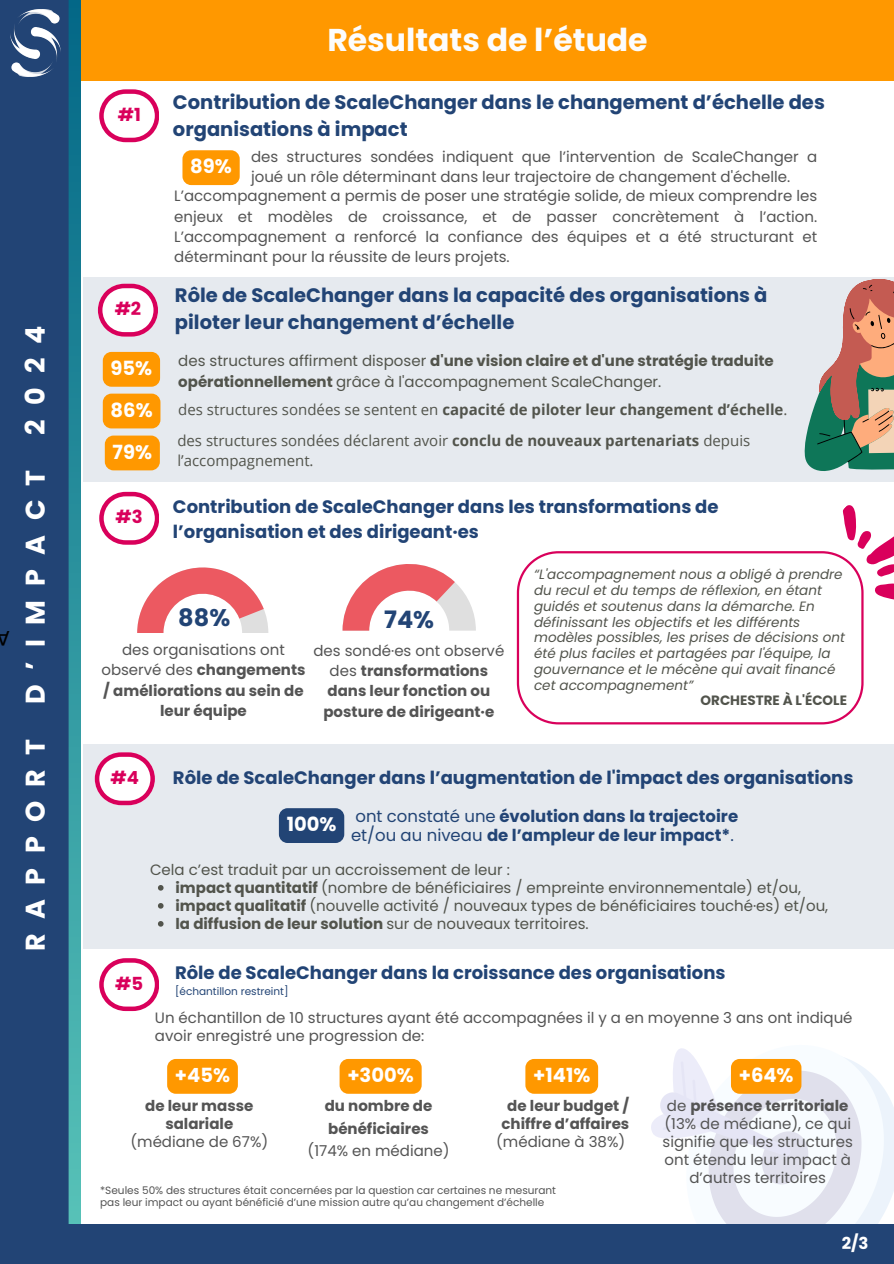
<style>
.page{position:relative;width:894px;height:1264px;background:#fff}
.page>*{position:absolute;margin:0;border:0;box-sizing:border-box;transform-origin:0 0}
.t1{font:700 31.5px "Poppins";color:#fcfcfc}
.t2{font:700 27px "Poppins";letter-spacing:.53em;color:#fff}
.t3{font:700 24px "Poppins";color:#224475}
.t4{font:21px "Poppins";color:#000}
.t5{font:700 19.5px/27px "Poppins";color:#224475}
.t6{font:700 19.5px "Poppins";color:#fff}
.t7{font:700 18px/24.8px "Poppins";color:#224475}
.t8{font:700 18px "Poppins";color:#d9005b}
.t9{font:700 16.5px/19.2px "Poppins";color:#224475}
.t10{font:700 16.5px "Poppins";color:#fff}
.t11{font:15px/18px "Poppins";color:#545454}
.t12{font:15px/20.2px "Poppins";color:#52544c}
.t13{font:700 15px/20.2px "Poppins";color:#545454;text-align:center}
.t14{font:15px/20.2px "Open Sans";color:#52544c}
.t15{font:700 15px "Open Sans";color:#52544c}
.t16{font:700 15px "Poppins";color:#52544c}
.t17{font:italic 13.5px/15.8px "Poppins";color:#52544c}
.t18{font:700 13.5px "Poppins";color:#52544c}
.t19{font:10.5px/12.3px "Poppins";color:#545454}
.t20{font:10.5px "Poppins";color:#224475}
.s1{font-weight:700}
.s2{font-weight:400}
</style>
<div class="page">
<svg style="left:889px;top:1098px;width:4px;height:104px"></svg>
<svg style="left:855px;top:1062px;width:34px;height:161px"></svg>
<svg style="left:0;top:0;width:81px;height:1223px;background:#23507b"></svg>
<div style="left:81px;top:0;width:812px;height:81px;background:#ff9800"></div>
<img style="left:11px;top:9px;width:49px;height:68px">
<div style="left:0;top:1223px;width:893px;height:40px;background:#224475"></div>
<svg style="left:137px;top:567px;width:131px;height:66px"></svg>
<svg style="left:342px;top:564px;width:134px;height:66px"></svg>
<svg style="left:842px;top:505px;width:51px;height:113px"></svg>
<svg style="left:516px;top:551px;width:347px;height:173px"></svg>
<div style="left:83px;top:277px;width:810px;height:204px;background:#e6eaef"></div>
<svg style="left:804px;top:279px;width:89px;height:192px"></svg>
<svg style="left:99px;top:89px;width:60px;height:53px"></svg>
<svg style="left:98px;top:284px;width:60px;height:52px"></svg>
<svg style="left:99px;top:492px;width:60px;height:52px"></svg>
<div style="left:83px;top:744px;width:810px;height:204px;background:#e6eaef"></div>
<svg style="left:95px;top:752px;width:60px;height:53px"></svg>
<svg style="left:99px;top:958px;width:60px;height:53px"></svg>
<div style="left:105px;top:435px;width:55px;height:35px;background:#ff9800;border-radius:9px"></div>
<div style="left:103px;top:393px;width:57px;height:35px;background:#ff9800;border-radius:9px"></div>
<div style="left:103px;top:352px;width:57px;height:35px;background:#ff9800;border-radius:9px"></div>
<div style="left:279px;top:808px;width:65px;height:35px;background:#224475;border-radius:9px"></div>
<svg style="left:158px;top:885px;width:5px;height:5px"></svg>
<svg style="left:158px;top:903px;width:5px;height:5px"></svg>
<svg style="left:158px;top:921px;width:5px;height:5px"></svg>
<div style="left:167px;top:1059px;width:71px;height:34px;background:#ff9800"></div>
<svg style="left:645px;top:1048px;width:210px;height:176px"></svg>
<div style="left:339px;top:1059px;width:82px;height:34px;background:#ff9800"></div>
<div style="left:525px;top:1059px;width:73px;height:34px;background:#ff9800"></div>
<div style="left:182px;top:150px;width:58px;height:35px;background:#ff9800;border-radius:9px"></div>
<p class="t4" style="left:10px;top:653px;width:16px;rotate:-180deg">A</p>
<p class="t2" style="left:17px;top:435px;width:111px;rotate:-90deg">2024</p>
<p class="t2" style="left:17px;top:704px;width:236px;rotate:-90deg">D’IMPACT</p>
<p class="t2" style="left:17px;top:950px;width:214px;rotate:-90deg">RAPPORT</p>
<p class="t8" style="left:118px;top:102px;width:25px">#1</p>
<p class="t8" style="left:115px;top:296px;width:28px">#2</p>
<p class="t6" style="left:111px;top:354px;width:43px">95%</p>
<p class="t1" style="left:327px;top:18px;width:322px">Résultats de l’étude</p>
<p class="t5" style="left:173px;top:88px;width:653px">Contribution de ScaleChanger dans le changement d’échelle des organisations à impact</p>
<p class="t6" style="left:190px;top:153px;width:43px">89%</p>
<h4 class="t11" style="left:251px;top:146px;width:567px;line-height:20.2px">des structures sondées indiquent que l’intervention de ScaleChanger a joué un rôle déterminant dans leur trajectoire de changement d'échelle.</h4>
<h4 class="t11" style="left:174px;top:186px;width:644px;line-height:20.2px;text-align:justify">L’accompagnement a permis de poser une stratégie solide, de mieux comprendre les enjeux et modèles de croissance, et de passer concrètement à l’action.<br>L’accompagnement a renforcé la confiance des équipes et a été structurant et déterminant pour la réussite de leurs projets.</h4>
<h4 class="t5" style="left:175px;top:282px;width:594px">Rôle de ScaleChanger dans la capacité des organisations à piloter leur changement d’échelle</h4>
<h3 class="t12" style="left:178px;top:351px;width:597px">des structures affirment disposer <span class="s1">d'une vision claire et d'une stratégie traduite opérationnellement</span> grâce à l'accompagnement ScaleChanger.</h3>
<p class="t6" style="left:111px;top:396px;width:44px">86%</p>
<h3 class="t15" style="left:178px;top:399px;width:610px"><span class="s2">des structures sondées se sentent en</span> capacité de piloter leur changement d’échelle<span class="s2">.</span></h3>
<h4 class="t6" style="left:113px;top:438px;width:41px">79%</h4>
<h4 class="t14" style="left:177px;top:429px;width:574px">des structures sondées déclarent avoir <span class="s1">conclu de nouveaux partenariats</span> depuis l’accompagnement.</h4>
<h4 class="t7" style="left:173px;top:494px;width:547px">Contribution de ScaleChanger dans les transformations de l’organisation et des dirigeant·es</h4>
<h4 class="t17" style="left:534px;top:566px;width:312px">“L'accompagnement nous a obligé à prendre du recul et du temps de réflexion, en étant guidés et soutenus dans la démarche. En définissant les objectifs et les différents modèles possibles, les prises de décisions ont été plus faciles et partagées par l'équipe, la gouvernance et le mécène qui avait financé cet accompagnement”</h4>
<p class="t18" style="left:700px;top:691px;width:148px">ORCHESTRE À L'ÉCOLE</p>
<p class="t8" style="left:116px;top:504px;width:29px">#3</p>
<h4 class="t3" style="left:178px;top:601px;width:53px">88%</h4>
<h4 class="t3" style="left:384px;top:603px;width:51px">74%</h4>
<p class="t13" style="left:101px;top:639px;width:205px"><span class="s2">des organisations ont observé des</span> changements / améliorations au sein de leur équipe</p>
<p class="t13" style="left:313px;top:640px;width:192px"><span class="s2">des sondé·es ont observé des</span> transformations dans leur fonction ou posture de dirigeant·e</p>
<h4 class="t8" style="left:111px;top:765px;width:30px">#4</h4>
<p class="t7" style="left:173px;top:765px;width:681px">Rôle de ScaleChanger dans l’augmentation de l'impact des organisations</p>
<p class="t6" style="left:286px;top:810px;width:51px">100%</p>
<h4 class="t9" style="left:351px;top:806px;width:388px"><span class="s2">ont constaté une</span> évolution dans la trajectoire <span class="s2">et/ou au niveau</span> de l’ampleur de leur impact*<span class="s2">.</span></h4>
<p class="t12" style="left:150px;top:859px;width:361px">Cela c’est traduit par un accroissement de leur :</p>
<p class="t12" style="left:175px;top:877px;width:627px"><span class="s1">impact quantitatif</span> (nombre de bénéficiaires / empreinte environnementale) et/ou,</p>
<p class="t12" style="left:175px;top:895px;width:654px"><span class="s1">impact qualitatif</span> (nouvelle activité / nouveaux types de bénéficiaires touché·es) et/ou,</p>
<h4 class="t16" style="left:175px;top:913px;width:414px">la diffusion de leur solution <span class="s2">sur de nouveaux territoires.</span></h4>
<h4 class="t8" style="left:115px;top:970px;width:29px">#5</h4>
<h4 class="t7" style="left:175px;top:960px;width:552px">Rôle de ScaleChanger dans la croissance des organisations</h4>
<h4 class="t20" style="left:175px;top:984px;width:115px">[échantillon restreint]</h4>
<p class="t11" style="left:155px;top:1009px;width:699px">Un échantillon de 10 structures ayant été accompagnées il y a en moyenne 3 ans ont indiqué avoir enregistré une progression de:</p>
<p class="t6" style="left:175px;top:1061px;width:57px">+45%</p>
<h4 class="t6" style="left:347px;top:1061px;width:68px">+300%</h4>
<h4 class="t6" style="left:533px;top:1061px;width:59px">+141%</h4>
<h4 class="t6" style="left:738px;top:1061px;width:56px">+64%</h4>
<p class="t13" style="left:496px;top:1097px;width:135px;line-height:18px;text-align:right">de leur budget / chiffre d’affaires <span class="s2">(médiane à 38%)</span></p>
<h5 class="t13" style="left:130px;top:1097px;width:139px;line-height:18px">de leur masse salariale <span class="s2">(médiane de 67%)</span></h5>
<p class="t11" style="left:662px;top:1097px;width:192px;text-align:center">de <span class="s1">présence territoriale </span>(13% de médiane), ce qui signifie que les structures ont étendu leur impact à d’autres territoires</p>
<h4 class="t13" style="left:307px;top:1094px;width:143px;line-height:22.5px">du nombre de bénéficiaires <span class="s2">(174% en médiane)</span></h4>
<p class="t19" style="left:100px;top:1183px;width:457px">*Seules 50% des structures était concernées par la question car certaines ne mesurant pas leur impact ou ayant bénéficié d’une mission autre qu’au changement d’échelle</p>
<h1 class="t10" style="left:841px;top:1231px;width:28px">2/3</h1>
</div>
